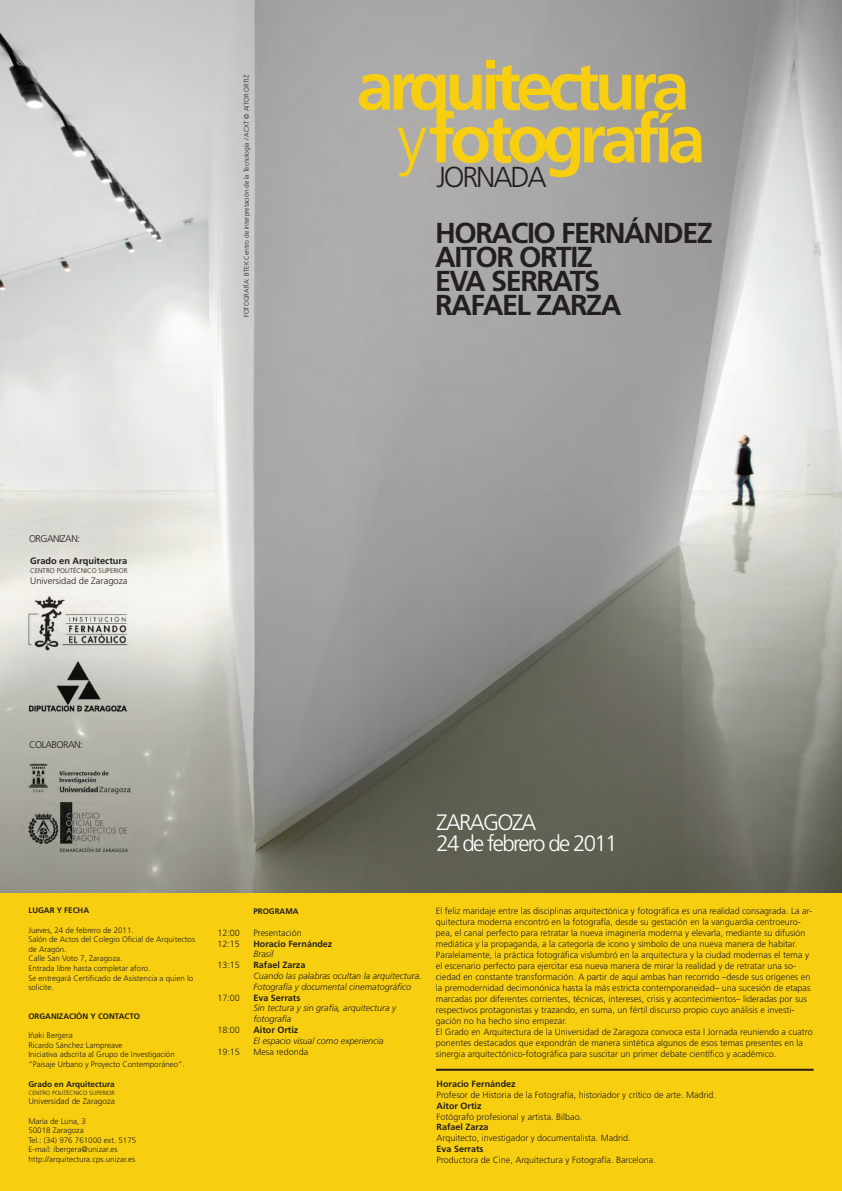
<style>
.page{position:relative;width:842px;height:1191px;background:#fff}
.page>*{position:absolute;margin:0;border:0;box-sizing:border-box;transform-origin:0 0}
.t1{font:700 67.6px "Frutiger";letter-spacing:-.075em;color:#f8cf10}
.t2{font:700 28.8px/24px "Frutiger";letter-spacing:-.05em;color:#231f20}
.t3{font:300 28.8px "Frutiger";letter-spacing:-.075em;color:#231f20}
.t4{font:300 22.3px/20.6px "Frutiger";letter-spacing:-.075em;color:#fff}
.t5{font:300 9.8px "Frutiger";letter-spacing:-.05em;color:#231f20}
.t6{font:300 9.3px "Frutiger";color:#231f20}
.t7{font:700 9.2px "Frutiger";color:#231f20}
.t8{font:300 9px/11px "Frutiger";color:#231f20}
.t9{font:italic 300 9px/10.8px "Frutiger";color:#231f20}
.t10{font:700 9px "Frutiger";color:#231f20}
.t11{font:300 8.3px "Frutiger";color:#231f20}
.t12{font:700 8.2px "Frutiger";color:#231f20}
.t13{font:300 8px/9.6px "Frutiger";color:#231f20}
.t14{font:700 8px "Frutiger";color:#231f20}
.t15{font:300 6.8px "Frutiger";color:#231f20}
.t16{font:300 6.7px "Frutiger";color:#231f20}
.t17{font:300 6.1px "Frutiger";color:#231f20}
.s1{font-weight:300}
</style>
<div class="page">
<img style="left:0;top:0;width:842px;height:893px">
<div style="left:0;top:893px;width:842px;height:298px;background:#f8cf10"></div>
<img style="left:23px;top:802px;width:107px;height:52px">
<img style="left:28px;top:659px;width:99px;height:52px">
<img style="left:28px;top:596px;width:101px;height:56px">
<img style="left:24px;top:758px;width:121px;height:39px">
<hr style="left:436px;top:1068px;width:378px;height:2px;background:#231f20">
<p class="t16" style="left:244px;top:317px;width:244px;rotate:-90deg">FOTOGRAFÍA: BTEK Centro de Interpretación de la Tecnología / ACXT © AITOR ORTIZ</p>
<h1 class="t1" style="left:356px;top:59px;width:335px">arquitectura</h1>
<h1 class="t1" style="left:397px;top:112px;width:310px"><span class="s1">y</span>fotografía</h1>
<h2 class="t3" style="left:436px;top:165px;width:112px">JORNADA</h2>
<h2 class="t2" style="left:435px;top:223px;width:279px">HORACIO FERNÁNDEZ<br>AITOR ORTIZ<br>EVA SERRATS<br>RAFAEL ZARZA</h2>
<p class="t5" style="left:29px;top:535px;width:53px">ORGANIZAN:</p>
<p class="t7" style="left:30px;top:557px;width:99px">Grado en Arquitectura</p>
<p class="t15" style="left:30px;top:568px;width:99px">CENTRO POLITÉCNICO SUPERIOR</p>
<p class="t6" style="left:30px;top:576px;width:99px">Universidad de Zaragoza</p>
<p class="t5" style="left:29px;top:740px;width:55px">COLABORAN:</p>
<p class="t14" style="left:28px;top:907px;width:62px">LUGAR Y FECHA</p>
<p class="t13" style="left:28px;top:925px;width:168px">Jueves, 24 de febrero de 2011.<br>Salón de Actos del Colegio Oficial de Arquitectos de Aragón.<br>Calle San Voto 7, Zaragoza.<br>Entrada libre hasta completar aforo.<br>Se entregará Certificado de Asistencia a quien lo solicite.</p>
<p class="t14" style="left:28px;top:1013px;width:113px">ORGANIZACIÓN Y CONTACTO</p>
<p class="t13" style="left:28px;top:1031px;width:158px">Iñaki Bergera<br>Ricardo Sánchez Lampreave<br>Iniciativa adscrita al Grupo de Investigación “Paisaje Urbano y Proyecto Contemporáneo”.</p>
<p class="t12" style="left:28px;top:1080px;width:88px">Grado en Arquitectura</p>
<p class="t17" style="left:28px;top:1090px;width:88px">CENTRO POLITÉCNICO SUPERIOR</p>
<p class="t11" style="left:28px;top:1098px;width:88px">Universidad de Zaragoza</p>
<p class="t13" style="left:28px;top:1116px;width:109px">María de Luna, 3<br>50018 Zaragoza<br>Tel.: (34) 976 761000 ext. 5175<br>E-mail: ibergera@unizar.es http://arquitectura.cps.unizar.es</p>
<h3 class="t4" style="left:437px;top:814px;width:182px">ZARAGOZA<br>24 de febrero de 2011</h3>
<p class="t14" style="left:253px;top:908px;width:47px">PROGRAMA</p>
<p class="t8" style="left:217px;top:928px;width:24px">12:00</p>
<p class="t8" style="left:253px;top:928px;width:50px">Presentación</p>
<p class="t8" style="left:217px;top:938px;width:24px">12:15</p>
<p class="t10" style="left:253px;top:939px;width:81px">Horacio Fernández</p>
<p class="t9" style="left:253px;top:949px;width:21px">Brasil</p>
<p class="t8" style="left:217px;top:960px;width:24px">13:15</p>
<p class="t10" style="left:253px;top:961px;width:53px">Rafael Zarza</p>
<p class="t9" style="left:253px;top:971px;width:170px">Cuando las palabras ocultan la arquitectura.<br>Fotografía y documental cinematográfico</p>
<p class="t8" style="left:217px;top:992px;width:24px">17:00</p>
<p class="t10" style="left:253px;top:993px;width:48px">Eva Serrats</p>
<p class="t9" style="left:253px;top:1003px;width:144px">Sin tectura y sin grafía, arquitectura y fotografía</p>
<p class="t8" style="left:217px;top:1025px;width:24px">18:00</p>
<p class="t10" style="left:253px;top:1026px;width:46px">Aitor Ortiz</p>
<p class="t9" style="left:253px;top:1036px;width:132px">El espacio visual como experiencia</p>
<p class="t8" style="left:217px;top:1046px;width:24px">19:15</p>
<p class="t8" style="left:253px;top:1046px;width:56px">Mesa redonda</p>
<p class="t8" style="left:436px;top:906px;width:378px">El feliz maridaje entre las disciplinas arquitectónica y fotográfica es una realidad consagrada. La ar&shy;quitectura moderna encontró en la fotografía, desde su gestación en la vanguardia centroeuro&shy;pea, el canal perfecto para retratar la nueva imaginería moderna y elevarla, mediante su difusión mediática y la propaganda, a la categoría de icono y símbolo de una nueva manera de habitar.<br>Paralelamente, la práctica fotográfica vislumbró en la arquitectura y la ciudad modernas el tema y el escenario perfecto para ejercitar esa nueva manera de mirar la realidad y de retratar una so&shy;ciedad en constante transformación. A partir de aquí ambas han recorrido –desde sus orígenes en la premodernidad decimonónica hasta la más estricta contemporaneidad– una sucesión de etapas marcadas por diferentes corrientes, técnicas, intereses, crisis y acontecimientos– lideradas por sus respectivos protagonistas y trazando, en suma, un fértil discurso propio cuyo análisis e investi&shy;gación no ha hecho sino empezar.<br>El Grado en Arquitectura de la Universidad de Zaragoza convoca esta I Jornada reuniendo a cuatro ponentes destacados que expondrán de manera sintética algunos de esos temas presentes en la sinergia arquitectónico-fotográfica para suscitar un primer debate científico y académico.</p>
<p class="t10" style="left:437px;top:1080px;width:81px">Horacio Fernández</p>
<p class="t8" style="left:437px;top:1090px;width:281px">Profesor de Historia de la Fotografía, historiador y crítico de arte. Madrid.</p>
<p class="t10" style="left:437px;top:1102px;width:46px">Aitor Ortiz</p>
<p class="t8" style="left:437px;top:1111px;width:147px">Fotógrafo profesional y artista. Bilbao.</p>
<p class="t10" style="left:437px;top:1123px;width:53px">Rafael Zarza</p>
<p class="t8" style="left:437px;top:1133px;width:196px">Arquitecto, investigador y documentalista. Madrid.</p>
<p class="t10" style="left:437px;top:1145px;width:48px">Eva Serrats</p>
<p class="t8" style="left:437px;top:1154px;width:221px">Productora de Cine, Arquitectura y Fotografía. Barcelona.</p>
</div>
